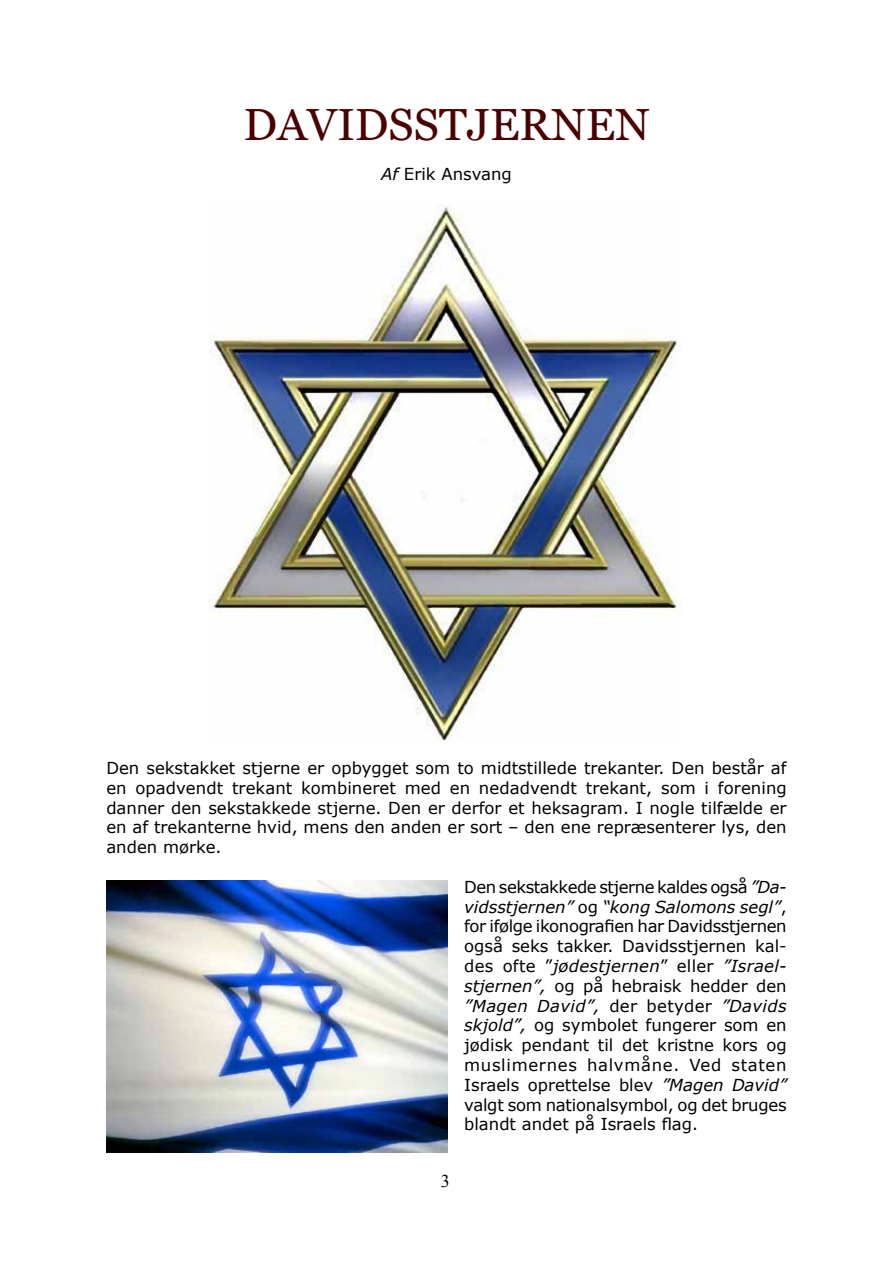
<style>
.page{position:relative;width:893px;height:1263px;background:#fff}
.page>*{position:absolute;margin:0;border:0;box-sizing:border-box;transform-origin:0 0}
.t1{font:45px "Georgia";color:#4c0000}
.t2{font:18px "Times New Roman";color:#000}
.t3{font:16.5px/19.8px "Verdana";color:#000;text-align:justify}
.s1{font-style:italic}
</style>
<div class="page">
<img style="left:107px;top:880px;width:340px;height:272px">
<img style="left:210px;top:205px;width:467px;height:536px">
<h1 class="t1" style="left:243px;top:98px;width:408px">DAVIDSSTJERNEN</h1>
<p class="t3" style="left:381px;top:164px;width:132px"><span class="s1">Af</span> Erik Ansvang</p>
<p class="t3" style="left:106px;top:758px;width:682px">Den sekstakket stjerne er opbygget som to midtstillede trekanter. Den består af en opadvendt trekant kombineret med en nedadvendt trekant, som i forening danner den sekstakkede stjerne. Den er derfor et heksagram. I nogle tilfælde er en af trekanterne hvid, mens den anden er sort – den ene repræsenterer lys, den anden mørke.</p>
<p class="t3" style="left:464px;top:877px;width:324px">Den sekstakkede stjerne kaldes også <span class="s1">”Da&shy;vidsstjernen”</span> og <span class="s1">“kong Salomons segl”</span>, for ifølge ikonografien har Davidsstjernen også seks takker. Davidsstjernen kal&shy;des ofte ”<span class="s1">jødestjernen</span>” eller <span class="s1">”Israel&shy;stjernen”,</span> og på hebraisk hedder den <span class="s1">”Magen David”,</span> der betyder <span class="s1">”Davids skjold”,</span> og symbolet fungerer som en jødisk pendant til det kristne kors og muslimernes halvmåne. Ved staten Israels oprettelse blev <span class="s1">”Magen David” </span>valgt som nationalsymbol, og det bruges blandt andet på Israels flag.</p>
<p class="t2" style="left:441px;top:1169px;width:10px">3</p>
</div>
